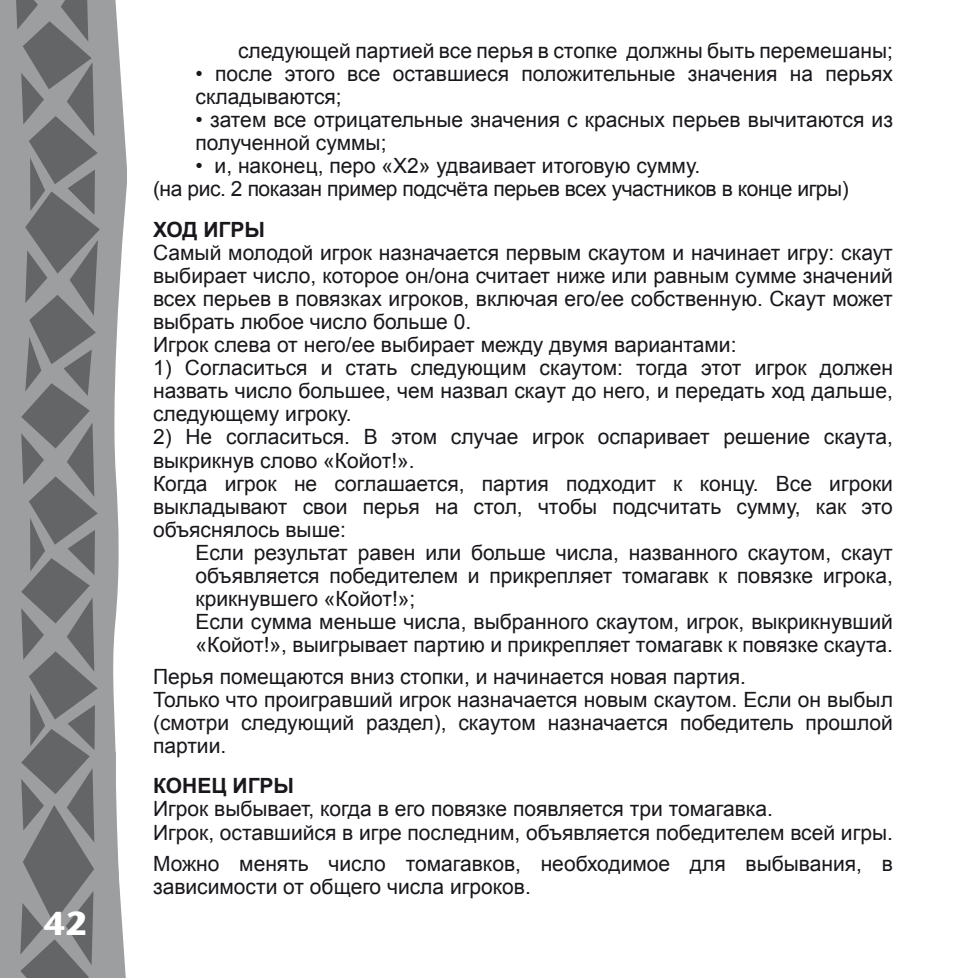
<style>
.page{position:relative;width:978px;height:978px;background:#fff}
.page>*{position:absolute;margin:0;border:0;box-sizing:border-box;transform-origin:0 0}
.t1{font:700 33px "Stone Sans ITC";color:#fff}
.t2{font:21px/23.1px "Arial";color:#1a171c}
.t3{font:21px "Arial";letter-spacing:-.02em;color:#1a171c}
.t4{font:700 21px "Arial";color:#1a171c}
</style>
<div class="page">
<svg style="left:0;top:0;width:127px;height:978px;background:#909193"></svg>
<p class="t1" style="left:43px;top:903px;width:46px">42</p>
<p class="t2" style="left:238px;top:39px;width:656px">следующей партией все перья в стопке должны быть перемешаны;</p>
<p class="t2" style="left:196px;top:62px;width:699px">• после этого все оставшиеся положительные значения на перьях складываются;</p>
<p class="t2" style="left:196px;top:108px;width:699px">• затем все отрицательные значения с красных перьев вычитаются из полученной суммы;</p>
<p class="t2" style="left:196px;top:155px;width:506px">• и, наконец, перо «X2» удваивает итоговую сумму.</p>
<p class="t3" style="left:153px;top:175px;width:697px">(на рис. 2 показан пример подсчёта перьев всех участников в конце игры)</p>
<p class="t4" style="left:153px;top:215px;width:113px">ХОД ИГРЫ</p>
<p class="t2" style="left:153px;top:241px;width:741px;text-align:justify">Самый молодой игрок назначается первым скаутом и начинает игру: скаут выбирает число, которое он/она считает ниже или равным сумме значений всех перьев в повязках игроков, включая его/ее собственную. Скаут может выбрать любое число больше 0.</p>
<p class="t2" style="left:153px;top:333px;width:585px">Игрок слева от него/ее выбирает между двумя вариантами:</p>
<p class="t2" style="left:153px;top:356px;width:741px;text-align:justify">1) Согласиться и стать следующим скаутом: тогда этот игрок должен назвать число большее, чем назвал скаут до него, и передать ход дальше, следующему игроку.</p>
<p class="t2" style="left:153px;top:426px;width:741px">2) Не согласиться. В этом случае игрок оспаривает решение скаута, выкрикнув слово «Койот!».</p>
<p class="t2" style="left:153px;top:472px;width:741px;text-align:justify">Когда игрок не соглашается, партия подходит к концу. Все игроки выкладывают свои перья на стол, чтобы подсчитать сумму, как это объяснялось выше:</p>
<p class="t2" style="left:196px;top:541px;width:699px;text-align:justify">Если результат равен или больше числа, названного скаутом, скаут объявляется победителем и прикрепляет томагавк к повязке игрока, крикнувшего «Койот!»;</p>
<p class="t2" style="left:196px;top:611px;width:699px">Если сумма меньше числа, выбранного скаутом, игрок, выкрикнувший «Койот!», выигрывает партию и прикрепляет томагавк к повязке скаута.</p>
<p class="t2" style="left:153px;top:665px;width:594px">Перья помещаются вниз стопки, и начинается новая партия.</p>
<p class="t2" style="left:153px;top:688px;width:741px;text-align:justify">Только что проигравший игрок назначается новым скаутом. Если он выбыл (смотри следующий раздел), скаутом назначается победитель прошлой партии.</p>
<p class="t4" style="left:153px;top:772px;width:143px">КОНЕЦ ИГРЫ</p>
<p class="t2" style="left:153px;top:798px;width:621px">Игрок выбывает, когда в его повязке появляется три томагавка.</p>
<p class="t2" style="left:153px;top:821px;width:741px">Игрок, оставшийся в игре последним, объявляется победителем всей игры.</p>
<p class="t2" style="left:153px;top:852px;width:741px">Можно менять число томагавков, необходимое для выбывания, в зависимости от общего числа игроков.</p>
</div>
